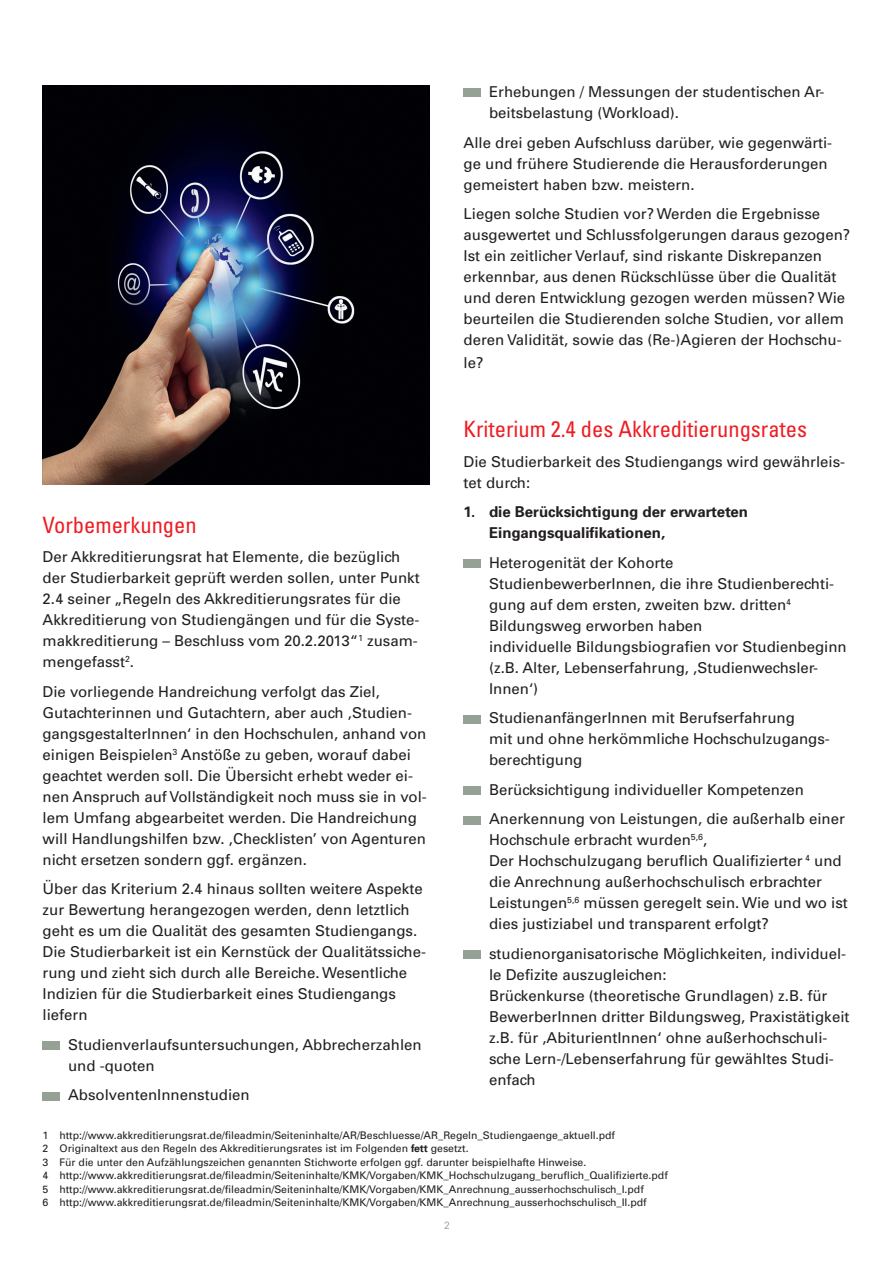
<style>
.page{position:relative;width:893px;height:1263px;background:#fff}
.page>*{position:absolute;margin:0;border:0;box-sizing:border-box;transform-origin:0 0}
.t1{font:condensed 22.5px "Univers";color:#ee1d23}
.t2{font:15px/21px "Univers";color:#231f20}
.t3{font:700 15px/21px "Univers";color:#231f20}
.t4{font:10.5px/13.5px "Univers";color:#231f20}
.t5{font:300 10.5px "Univers";color:#848e84}
.s1{font-weight:700}
</style>
<div class="page">
<div style="left:43px;top:1041px;width:17px;height:9px;background:#96a196"></div>
<div style="left:43px;top:1092px;width:17px;height:8px;background:#96a196"></div>
<div style="left:463px;top:89px;width:17px;height:8px;background:#96a196"></div>
<div style="left:463px;top:559px;width:17px;height:9px;background:#96a196"></div>
<div style="left:463px;top:715px;width:17px;height:8px;background:#96a196"></div>
<div style="left:463px;top:786px;width:17px;height:9px;background:#96a196"></div>
<div style="left:463px;top:816px;width:17px;height:8px;background:#96a196"></div>
<div style="left:463px;top:950px;width:17px;height:9px;background:#96a196"></div>
<img style="left:43px;top:85px;width:386px;height:400px">
<h1 class="t1" style="left:43px;top:511px;width:156px">Vorbemerkungen</h1>
<p class="t2" style="left:43px;top:546px;width:379px">Der Akkreditierungsrat hat Elemente, die bezüglich der Studierbarkeit geprüft werden sollen, unter Punkt 2.4 seiner „Regeln des Akkreditierungsrates für die Akkreditierung von Studiengängen und für die Syste&shy;makkreditierung – Beschluss vom 20.2.2013“<sup>1</sup> zusam&shy;mengefasst<sup>2</sup>.</p>
<p class="t2" style="left:43px;top:681px;width:386px">Die vorliegende Handreichung verfolgt das Ziel, Gutachterinnen und Gutachtern, aber auch ‚Studien&shy;gangsgestalterInnen‘ in den Hochschulen, anhand von einigen Beispielen<sup>3</sup> Anstöße zu geben, worauf dabei geachtet werden soll. Die Übersicht erhebt weder ei&shy;nen Anspruch auf Vollständigkeit noch muss sie in vol&shy;lem Umfang abgearbeitet werden. Die Handreichung will Handlungshilfen bzw. ‚Checklisten’ von Agenturen nicht ersetzen sondern ggf. ergänzen.</p>
<p class="t2" style="left:43px;top:878px;width:385px">Über das Kriterium 2.4 hinaus sollten weitere Aspekte zur Bewertung herangezogen werden, denn letztlich geht es um die Qualität des gesamten Studiengangs.<br>Die Studierbarkeit ist ein Kernstück der Qualitätssiche&shy;rung und zieht sich durch alle Bereiche. Wesentliche Indizien für die Studierbarkeit eines Studiengangs liefern</p>
<p class="t2" style="left:68px;top:1034px;width:355px">Studienverlaufsuntersuchungen, Abbrecherzahlen und -quoten</p>
<p class="t2" style="left:68px;top:1084px;width:183px">AbsolventenInnenstudien</p>
<p class="t2" style="left:489px;top:81px;width:337px">Erhebungen / Messungen der studentischen Ar&shy;beitsbelastung (Workload).</p>
<p class="t2" style="left:463px;top:132px;width:370px">Alle drei geben Aufschluss darüber, wie gegenwärti&shy;ge und frühere Studierende die Herausforderungen gemeistert haben bzw. meistern.</p>
<p class="t2" style="left:463px;top:203px;width:388px">Liegen solche Studien vor? Werden die Ergebnisse ausgewertet und Schlussfolgerungen daraus gezogen?<br>Ist ein zeitlicher Verlauf, sind riskante Diskrepanzen erkennbar, aus denen Rückschlüsse über die Qualität und deren Entwicklung gezogen werden müssen? Wie beurteilen die Studierenden solche Studien, vor allem deren Validität, sowie das (Re-)Agieren der Hochschu-</p>
<p class="t2" style="left:463px;top:352px;width:22px">le?</p>
<h1 class="t1" style="left:463px;top:415px;width:345px">Kriterium 2.4 des Akkreditierungsrates</h1>
<p class="t2" style="left:463px;top:451px;width:383px">Die Studierbarkeit des Studiengangs wird gewährleis&shy;tet durch:</p>
<p class="t3" style="left:489px;top:501px;width:261px;text-indent:-26px">1. die Berücksichtigung der erwarteten<br>Eingangsqualifikationen,</p>
<p class="t2" style="left:489px;top:552px;width:359px">Heterogenität der Kohorte<br>StudienbewerberInnen, die ihre Studienberechti&shy;gung auf dem ersten, zweiten bzw. dritten<sup>4<br></sup>Bildungsweg erworben haben<br>individuelle Bildungsbiografien vor Studienbeginn (z.B. Alter, Lebenserfahrung, ‚Studienwechsler-Innen‘)</p>
<p class="t2" style="left:489px;top:707px;width:341px">StudienanfängerInnen mit Berufserfahrung<br>mit und ohne herkömmliche Hochschulzugangs&shy;berechtigung</p>
<p class="t2" style="left:489px;top:774px;width:357px;line-height:29.5px">Berücksichtigung individueller Kompetenzen<br>Anerkennung von Leistungen, die außerhalb einer</p>
<p class="t2" style="left:489px;top:829px;width:360px">Hochschule erbracht wurden<sup>5,6</sup>,<br>Der Hochschulzugang beruflich Qualifizierter <sup>4</sup> und die Anrechnung außerhochschulisch erbrachter Leistungen<sup>5,6</sup> müssen geregelt sein. Wie und wo ist dies justiziabel und transparent erfolgt?</p>
<p class="t2" style="left:489px;top:943px;width:362px">studienorganisatorische Möglichkeiten, individuel&shy;le Defizite auszugleichen:<br>Brückenkurse (theoretische Grundlagen) z.B. für BewerberInnen dritter Bildungsweg, Praxistätigkeit z.B. für ,AbiturientInnen‘ ohne außerhochschuli&shy;sche Lern-/Lebenserfahrung für gewähltes Studi&shy;enfach</p>
<p class="t4" style="left:43px;top:1128px;width:627px">1 http://www.akkreditierungsrat.de/fileadmin/Seiteninhalte/AR/Beschluesse/AR_Regeln_Studiengaenge_aktuell.pdf<br>2 Originaltext aus den Regeln des Akkreditierungsrates ist im Folgenden <span class="s1">fett</span> gesetzt.<br>3 Für die unter den Aufzählungszeichen genannten Stichworte erfolgen ggf. darunter beispielhafte Hinweise.<br>4 http://www.akkreditierungsrat.de/fileadmin/Seiteninhalte/KMK/Vorgaben/KMK_Hochschulzugang_beruflich_Qualifizierte.pdf 5 http://www.akkreditierungsrat.de/fileadmin/Seiteninhalte/KMK/Vorgaben/KMK_Anrechnung_ausserhochschulisch_I.pdf<br>6 http://www.akkreditierungsrat.de/fileadmin/Seiteninhalte/KMK/Vorgaben/KMK_Anrechnung_ausserhochschulisch_II.pdf</p>
<p class="t5" style="left:444px;top:1219px;width:7px">2</p>
</div>
